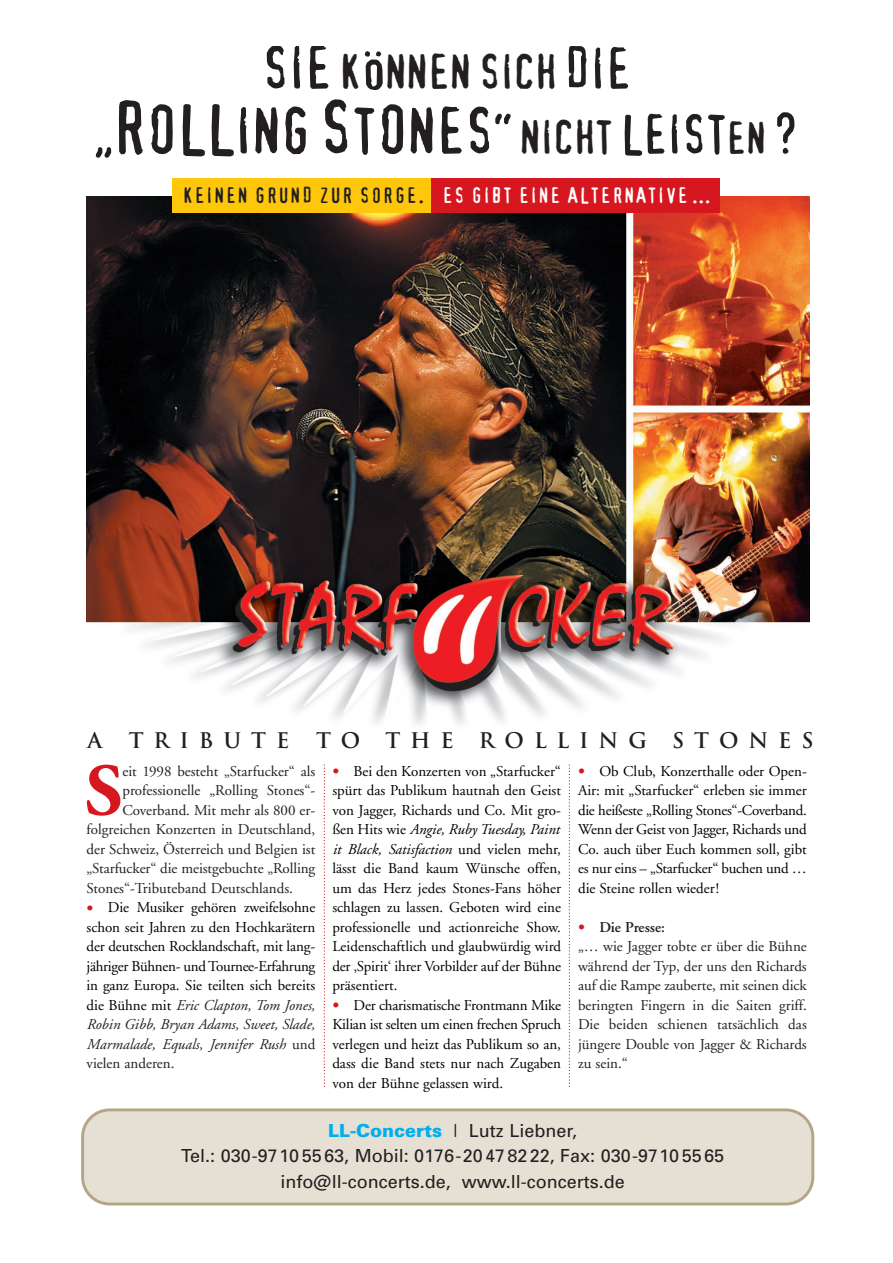
<style>
.page{position:relative;width:893px;height:1263px;background:#fff}
.page>*{position:absolute;margin:0;border:0;box-sizing:border-box;transform-origin:0 0}
.t1{font:700 73.8px "Adobe Garamond";color:#d7171f}
.t2{font:52.95px "Confidential";letter-spacing:-.04em;color:#231f20}
.t3{font:46.95px "Confidential";letter-spacing:-.04em;color:#231f20}
.t4{font:21px "Confidential";letter-spacing:.06em;color:#fff}
.t5{font:700 21px "Trajan";letter-spacing:.47em;color:#231f20}
.t6{font:18px/25.5px "Univers";color:#231f20;text-align:center}
.t7{font:15px/19.5px "Adobe Garamond";color:#000;text-align:justify}
.t8{font:15px/19.5px "Adobe Garamond";color:#231f20}
.s1{font-size:57.75px}
.s2{font-size:52.95px}
.s3{font-size:55.35px}
.s4{font-size:72.15px}
.s5{font-size:67.35px}
.s6{font-size:62.55px}
.s7{font-size:45.75px}
.s8{font-size:43.35px}
.s9{color:#231f20}
.s10{font-size:18px;color:#d7171f}
.s11{font-style:italic}
.s12{font-weight:600}
.s13{font-style:italic;color:#231f20}
.s14{font-weight:900;color:#00aeef}
</style>
<div class="page">
<img style="left:87px;top:197px;width:722px;height:528px">
<div style="left:84px;top:1111px;width:727px;height:91px;background:#e5e0d3;border-radius:26px"></div>
<div style="left:81px;top:1108px;width:733px;height:97px;border:3px solid #b3a586;border-radius:27px"></div>
<svg style="left:324px;top:765px;width:1px;height:322px"></svg>
<svg style="left:568px;top:765px;width:2px;height:322px"></svg>
<div style="left:425px;top:179px;width:295px;height:34px;background:#d7171f"></div>
<div style="left:172px;top:179px;width:258px;height:34px;background:#fec70c"></div>
<h3 class="t3" style="left:261px;top:45px;width:372px"><span class="s1">SIE</span> K<span class="s2">Ö</span>NNEN SICH <span class="s3">DIE</span></h3>
<h2 class="t2" style="left:93px;top:105px;width:708px">„<span class="s4">R</span><span class="s5">OLL</span><span class="s6">ING</span><span class="s4">S</span><span class="s6">T</span><span class="s5">O</span><span class="s6">NES</span>“ <span class="s7">NICHT</span> LEIST<span class="s8">EN</span> <span class="s3">?</span></h2>
<h3 class="t4" style="left:183px;top:184px;width:529px"><span class="s9">KEINEN GRUND ZUR SORGE.</span> ES GIBT EINE ALTERNATIVE …</h3>
<h3 class="t5" style="left:87px;top:728px;width:16px">A</h3>
<h3 class="t5" style="left:129px;top:728px;width:162px">TRIBUTE</h3>
<h3 class="t5" style="left:316px;top:728px;width:499px">TO THE ROLLING STONES</h3>
<h1 class="t1" style="left:85px;top:761px;width:39px">S</h1>
<p class="t8" style="left:122px;top:762px;width:194px">eit 1998 besteht „Starfucker“ als</p>
<p class="t7" style="left:332px;top:762px;width:230px"><span class="s10">•</span> Bei den Konzerten von „Starfucker“ spürt das Publikum hautnah den Geist von Jagger, Richards und Co. Mit gro&shy;ßen Hits wie <span class="s11">Angie, Ruby Tuesday, Paint it Black, Satisfaction</span> und vielen mehr, lässt die Band kaum Wünsche offen, um das Herz jedes Stones-Fans höher schlagen zu lassen. Geboten wird eine professionelle und actionreiche Show.<br>Leidenschaftlich und glaubwürdig wird der ‚Spirit‘ ihrer Vorbilder auf der Bühne präsentiert.</p>
<p class="t7" style="left:332px;top:996px;width:230px"><span class="s10">•</span> Der charismatische Frontmann Mike Kilian ist selten um einen frechen Spruch verlegen und heizt das Publikum so an, dass die Band stets nur nach Zugaben von der Bühne gelassen wird.</p>
<p class="t7" style="left:578px;top:762px;width:230px"><span class="s10">•</span> Ob Club, Konzerthalle oder Open-Air: mit „Starfucker“ erleben sie immer die heißeste „Rolling Stones“-Coverband.<br>Wenn der Geist von Jagger, Richards und Co. auch über Euch kommen soll, gibt es nur eins – „Starfucker“ buchen und … die Steine rollen wieder!</p>
<p class="t8" style="left:578px;top:918px;width:230px"><span class="s10">•</span> <span class="s12">Die Presse:<br></span>„… wie Jagger tobte er über die Bühne während der Typ, der uns den Richards auf die Rampe zauberte, mit seinen dick beringten Fingern in die Saiten griff.<br>Die beiden schienen tatsächlich das jüngere Double von Jagger &amp; Richards zu sein.“</p>
<p class="t8" style="left:122px;top:782px;width:194px">professionelle „Rolling Stones“-</p>
<p class="t8" style="left:122px;top:801px;width:194px">Coverband. Mit mehr als 800 er-</p>
<p class="t8" style="left:87px;top:821px;width:230px">folgreichen Konzerten in Deutschland,</p>
<p class="t8" style="left:87px;top:840px;width:230px">der Schweiz, Österreich und Belgien ist</p>
<p class="t8" style="left:87px;top:860px;width:230px">„Starfucker“ die meistgebuchte „Rolling</p>
<p class="t8" style="left:87px;top:879px;width:208px">Stones“-Tributeband Deutschlands.</p>
<p class="t7" style="left:87px;top:899px;width:230px"><span class="s10">•</span> Die Musiker gehören zweifelsohne schon seit Jahren zu den Hochkarätern der deutschen Rocklandschaft, mit lang&shy;jähriger Bühnen- und Tournee-Erfahrung in ganz Europa. Sie teilten sich bereits die Bühne mit <span class="s13">Eric Clapton, Tom Jones, Robin Gibb, Bryan Adams, Sweet, Slade, Marmalade, Equals, Jennifer Rush</span> <span class="s9">und vielen anderen.</span></p>
<p class="t6" style="left:181px;top:1119px;width:544px"><span class="s14">LL-Concerts</span> | Lutz Liebner,<br>Tel.: 030-9710 55 63, Mobil: 0176-20478222, Fax: 030-9710 55 65 info@ll-concerts.de, www.ll-concerts.de</p>
</div>
